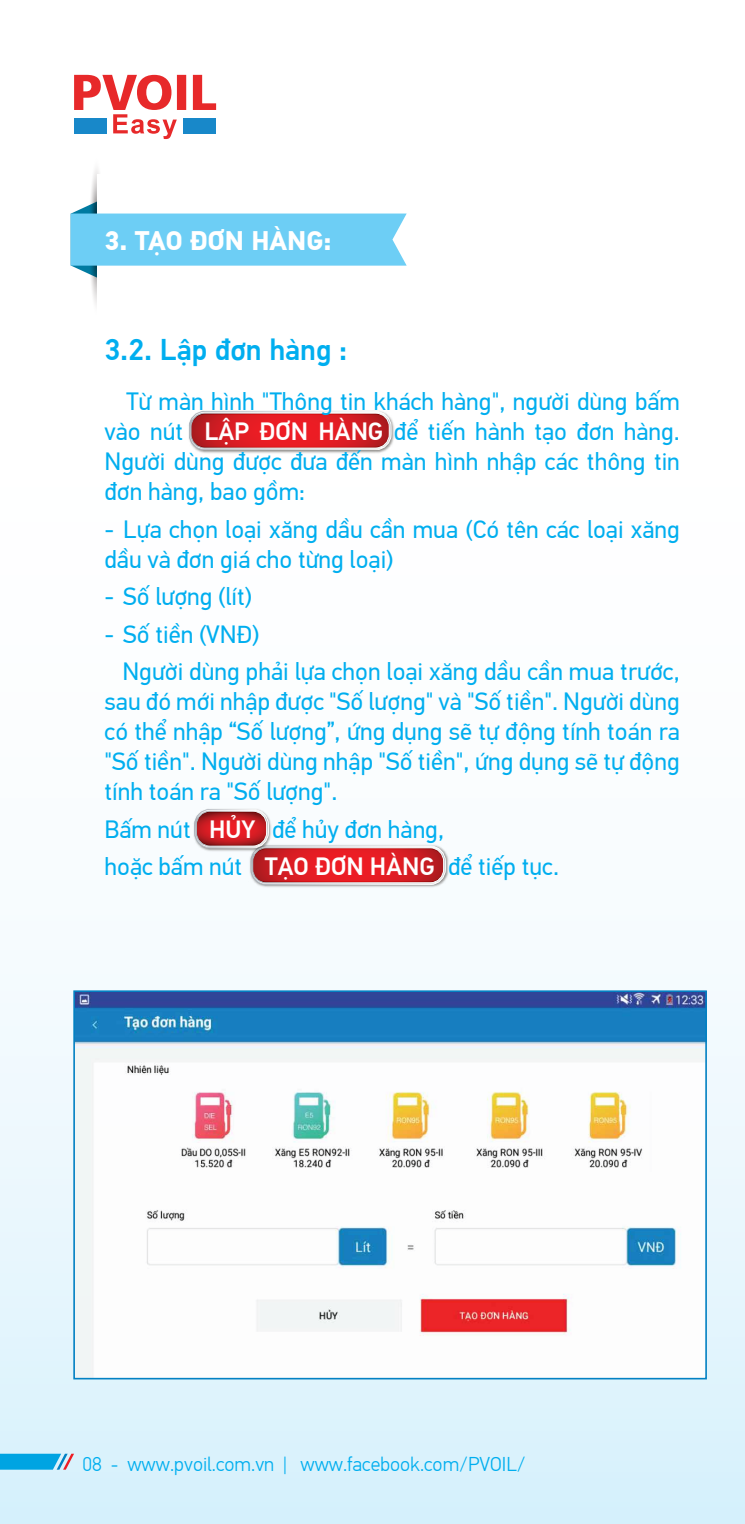
<style>
.page{position:relative;width:745px;height:1524px;background:#fff}
.page>*{position:absolute;margin:0;border:0;box-sizing:border-box;transform-origin:0 0}
.t1{font:500 30px "SVN PF Din Text Pro";color:#00aeef}
.t2{font:700 26.75px "SVN PF Din Text Pro";color:#fff}
.t3{font:25px/30px "SVN PF Din Text Pro";color:#00aeef}
.t4{font:300 20px "SVN PF Din Text Pro";color:#00aeef}
.s1{font-weight:500;color:#fff}
</style>
<div class="page">
<div style="left:1px;top:0;width:743px;height:1524px;background:linear-gradient(to bottom,#fff,#e2f4fc)"></div>
<svg style="left:88px;top:155px;width:16px;height:163px"></svg>
<div style="left:97px;top:174px;width:46px;height:143px;background:#fff"></div>
<svg style="left:71px;top:199px;width:335px;height:81px"></svg>
<svg style="left:0;top:1453px;width:74px;height:16px"></svg>
<img style="left:249px;top:844px;width:201px;height:45px">
<img style="left:187px;top:409px;width:208px;height:45px">
<svg style="left:189px;top:411px;width:202px;height:39px"></svg>
<img style="left:192px;top:807px;width:81px;height:45px">
<svg style="left:194px;top:809px;width:251px;height:75px"></svg>
<img style="left:76px;top:993px;width:627px;height:383px">
<div style="left:73px;top:990px;width:633px;height:389px;border:2px solid #0381c3"></div>
<svg style="left:74px;top:75px;width:142px;height:64px"></svg>
<p class="t2" style="left:104px;top:221px;width:228px">3. TẠO ĐƠN HÀNG:</p>
<p class="t1" style="left:104px;top:328px;width:244px">3.2. Lập đơn hàng :</p>
<p class="t3" style="left:104px;top:385px;width:576px;text-align:justify;text-indent:22px">Từ màn hình "Thông tin khách hàng", người dùng bấm vào nút <span class="s1">LẬP ĐƠN HÀNG</span> để tiến hành tạo đơn hàng.<br>Người dùng được đưa đến màn hình nhập các thông tin đơn hàng, bao gồm:</p>
<p class="t3" style="left:104px;top:512px;width:576px">- Lựa chọn loại xăng dầu cần mua (Có tên các loại xăng dầu và đơn giá cho từng loại)</p>
<p class="t3" style="left:104px;top:580px;width:149px">- Số lượng (lít)</p>
<p class="t3" style="left:122px;top:614px;width:558px;line-height:37.5px;text-indent:-18px">- Số tiền (VNĐ)<br>Người dùng phải lựa chọn loại xăng dầu cần mua trước,</p>
<p class="t3" style="left:104px;top:685px;width:576px;text-align:justify">sau đó mới nhập được "Số lượng" và "Số tiền". Người dùng có thể nhập “Số lượng”, ứng dụng sẽ tự động tính toán ra "Số tiền". Người dùng nhập "Số tiền", ứng dụng sẽ tự động tính toán ra "Số lượng".</p>
<p class="t3" style="left:104px;top:809px;width:456px;line-height:37.5px">Bấm nút <span class="s1">HỦY</span> để hủy đơn hàng,<br>hoặc bấm nút <span class="s1">TẠO ĐƠN HÀNG</span> để tiếp tục.</p>
<p class="t4" style="left:82px;top:1449px;width:445px">08 - www.pvoil.com.vn | www.facebook.com/PVOIL/</p>
</div>
